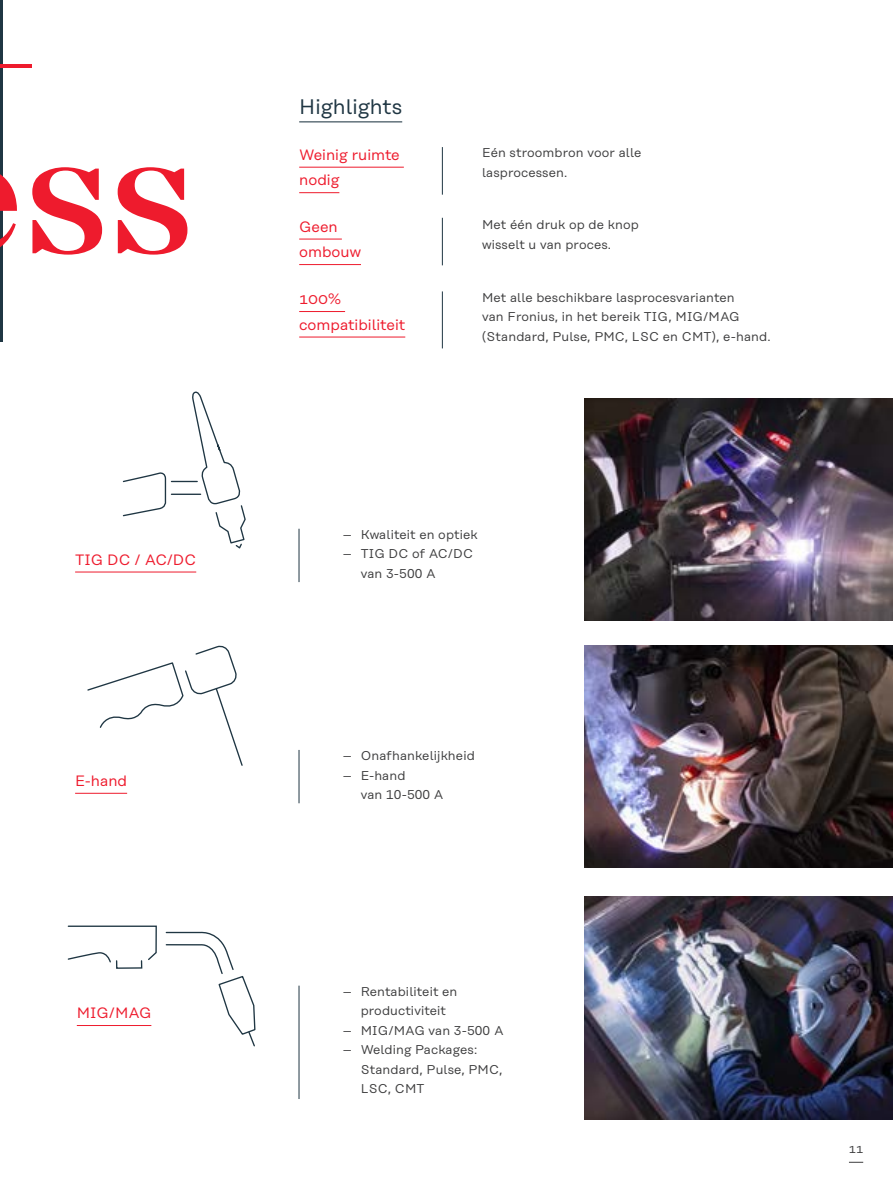
<style>
.page{position:relative;width:893px;height:1191px;background:#fff}
.page>*{position:absolute;margin:0;border:0;box-sizing:border-box;transform-origin:0 0}
.t1{font:500 166.95px/141.4px "Mirador";color:#ee1b2d}
.t2{font:21px "Rational Text";color:#1f3643}
.t3{font:15px/25.5px "Rational Text";color:#ee1b2d}
.t4{font:12.75px/19.5px "Rational Text";letter-spacing:.01em;color:#3e3e3f}
.t5{font:12px "Rational Text";color:#3e3e3f}
</style>
<div class="page">
<hr style="left:0;top:0;width:2px;height:341px;background:#1f3643">
<img style="left:584px;top:398px;width:309px;height:222px">
<img style="left:584px;top:897px;width:309px;height:222px">
<svg style="left:122px;top:391px;width:124px;height:158px"></svg>
<hr style="left:299px;top:529px;width:1px;height:53px;background:#1f3643">
<hr style="left:299px;top:985px;width:1px;height:114px;background:#1f3643">
<hr style="left:442px;top:147px;width:1px;height:48px;background:#1f3643">
<hr style="left:442px;top:218px;width:1px;height:47px;background:#1f3643">
<hr style="left:442px;top:291px;width:1px;height:57px;background:#1f3643">
<hr style="left:299px;top:750px;width:1px;height:53px;background:#1f3643">
<svg style="left:87px;top:645px;width:156px;height:121px"></svg>
<svg style="left:67px;top:925px;width:90px;height:38px"></svg>
<svg style="left:165px;top:931px;width:91px;height:116px"></svg>
<img style="left:584px;top:645px;width:309px;height:222px">
<svg style="left:849px;top:1162px;width:14px;height:1px"></svg>
<hr style="left:299px;top:121px;width:103px;height:1px;background:#1f3643">
<hr style="left:299px;top:167px;width:105px;height:1px;background:#ee1b2d">
<hr style="left:299px;top:192px;width:40px;height:1px;background:#ee1b2d">
<hr style="left:299px;top:239px;width:43px;height:1px;background:#ee1b2d">
<hr style="left:299px;top:264px;width:62px;height:1px;background:#ee1b2d">
<hr style="left:299px;top:311px;width:46px;height:1px;background:#ee1b2d">
<hr style="left:299px;top:337px;width:106px;height:1px;background:#ee1b2d">
<hr style="left:75px;top:571px;width:121px;height:1px;background:#ee1b2d">
<hr style="left:75px;top:793px;width:52px;height:1px;background:#ee1b2d">
<hr style="left:77px;top:1025px;width:74px;height:1px;background:#ee1b2d">
<h1 class="t1" style="left:23px;top:-14px;width:174px;text-indent:-58px">- ss</h1>
<p class="t3" style="left:75px;top:546px;width:123px">TIG DC / AC/DC</p>
<p class="t3" style="left:75px;top:767px;width:54px">E-hand</p>
<p class="t3" style="left:77px;top:1000px;width:76px">MIG/MAG</p>
<h2 class="t2" style="left:299px;top:95px;width:105px">Highlights</h2>
<p class="t3" style="left:299px;top:142px;width:102px">Weinig ruimte nodig</p>
<p class="t4" style="left:482px;top:143px;width:161px">Eén stroombron voor alle lasprocessen.</p>
<p class="t3" style="left:299px;top:213px;width:63px">Geen ombouw</p>
<p class="t4" style="left:482px;top:215px;width:158px">Met één druk op de knop wisselt u van proces.</p>
<p class="t3" style="left:299px;top:286px;width:108px">100% compatibiliteit</p>
<p class="t4" style="left:482px;top:287px;width:290px">Met alle beschikbare lasprocesvarianten<br>van Fronius, in het bereik TIG, MIG/MAG (Standard, Pulse, PMC, LSC en CMT), e-hand.</p>
<p class="t4" style="left:343px;top:525px;width:136px">– Kwaliteit en optiek</p>
<p class="t4" style="left:361px;top:544px;width:114px;text-indent:-18px">– TIG DC of AC/DC van 3-500 A</p>
<p class="t4" style="left:343px;top:746px;width:134px">– Onafhankelijkheid</p>
<p class="t4" style="left:361px;top:765px;width:84px;text-indent:-18px">– E-hand<br>van 10-500 A</p>
<p class="t4" style="left:343px;top:981px;width:116px;text-align:center">– Rentabiliteit en productiviteit</p>
<p class="t4" style="left:343px;top:1020px;width:162px">– MIG/MAG van 3-500 A</p>
<p class="t4" style="left:361px;top:1040px;width:143px;text-indent:-18px">– Welding Packages:<br>Standard, Pulse, PMC,<br>LSC, CMT</p>
<p class="t5" style="left:849px;top:1142px;width:16px">11</p>
</div>
